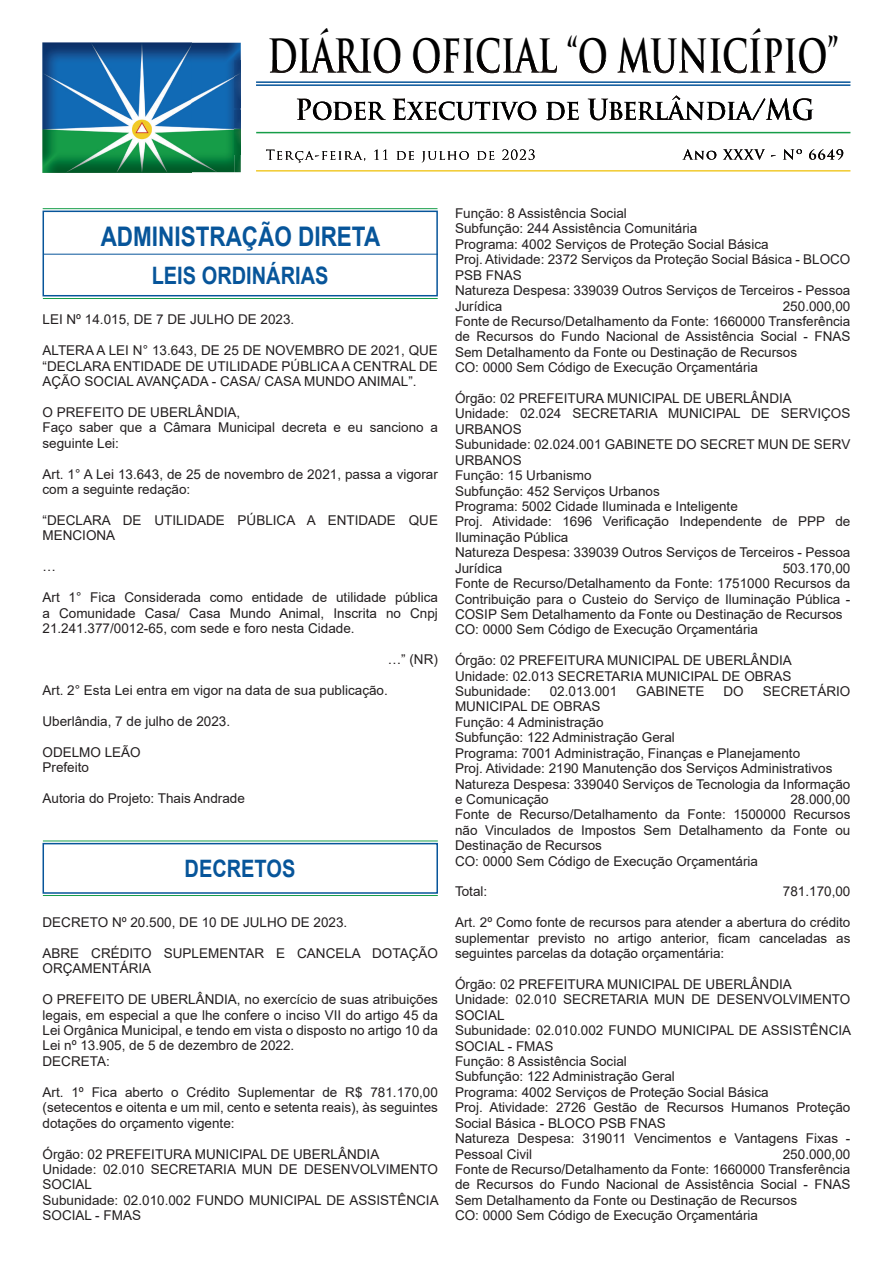
<style>
.page{position:relative;width:893px;height:1263px;background:#fff}
.page>*{position:absolute;margin:0;border:0;box-sizing:border-box;transform-origin:0 0}
.t1{font:700 44.7px "Trajan Pro";letter-spacing:-.01em;color:#000;scale:.73 1}
.t2{font:700 28.05px "Trajan Pro";letter-spacing:-.01em;color:#000;scale:.91 1}
.t3{font:700 27px "Arial";color:#07559a;scale:.83 1}
.t4{font:700 24px "Arial";color:#07559a;scale:.83 1}
.t5{font:13.5px/15.5px "Arial";color:#231f20}
</style>
<div class="page">
<img style="left:43px;top:43px;width:198px;height:129px">
<img style="left:235px;top:60px;width:616px;height:47px">
<img style="left:269px;top:60px;width:569px;height:13px">
<img style="left:297px;top:95px;width:516px;height:12px">
<hr style="left:256px;top:81px;width:594px;height:2px;background:#07559a">
<hr style="left:256px;top:84px;width:594px;height:2px;background:#07559a">
<img style="left:235px;top:111px;width:616px;height:62px">
<img style="left:297px;top:111px;width:516px;height:9px">
<hr style="left:256px;top:132px;width:594px;height:1px;background:#169d48">
<img style="left:235px;top:155px;width:6px;height:17px">
<img style="left:266px;top:155px;width:269px;height:8px">
<img style="left:682px;top:155px;width:83px;height:5px">
<img style="left:765px;top:155px;width:78px;height:5px">
<img style="left:241px;top:149px;width:610px;height:6px">
<svg style="left:235px;top:149px;width:6px;height:6px"></svg>
<img style="left:266px;top:149px;width:269px;height:6px">
<img style="left:765px;top:149px;width:78px;height:6px">
<hr style="left:256px;top:170px;width:594px;height:2px;background:#f1ca2d">
<div style="left:43px;top:211px;width:395px;height:85px;border:2px solid #07559a"></div>
<hr style="left:43px;top:254px;width:395px;height:1px;background:#07559a">
<hr style="left:43px;top:298px;width:395px;height:1px;background:#169d48">
<hr style="left:43px;top:208px;width:394px;height:1px;background:#169d48">
<div style="left:43px;top:843px;width:395px;height:51px;border:2px solid #07559a"></div>
<hr style="left:43px;top:895px;width:395px;height:1px;background:#169d48">
<hr style="left:43px;top:840px;width:395px;height:1px;background:#169d48">
<h1 class="t1" style="left:267px;top:28px;width:784px">DIÁRIO OFICIAL “O MUNICÍPIO”</h1>
<h2 class="t2" style="left:295px;top:92px;width:572px">Poder Executivo de Uberlândia/MG</h2>
<h3 class="t3" style="left:101px;top:217px;width:338px">ADMINISTRAÇÃO DIRETA</h3>
<h3 class="t4" style="left:152px;top:259px;width:214px">LEIS ORDINÁRIAS</h3>
<p class="t5" style="left:43px;top:312px;width:253px">LEI Nº 14.015, DE 7 DE JULHO DE 2023.</p>
<p class="t5" style="left:43px;top:342px;width:397px;text-align:justify">ALTERA A LEI N° 13.643, DE 25 DE NOVEMBRO DE 2021, QUE “DECLARA ENTIDADE DE UTILIDADE PÚBLICA A CENTRAL DE AÇÃO SOCIAL AVANÇADA - CASA/ CASA MUNDO ANIMAL”.</p>
<p class="t5" style="left:43px;top:404px;width:397px">O PREFEITO DE UBERLÂNDIA,<br>Faço saber que a Câmara Municipal decreta e eu sanciono a seguinte Lei:</p>
<p class="t5" style="left:43px;top:466px;width:397px">Art. 1° A Lei 13.643, de 25 de novembro de 2021, passa a vigorar com a seguinte redação:</p>
<p class="t5" style="left:43px;top:512px;width:397px">“DECLARA DE UTILIDADE PÚBLICA A ENTIDADE QUE<br>MENCIONA</p>
<p class="t5" style="left:43px;top:559px;width:15px">…</p>
<p class="t5" style="left:43px;top:590px;width:397px;text-align:justify">Art 1° Fica Considerada como entidade de utilidade pública a Comunidade Casa/ Casa Mundo Animal, Inscrita no Cnpj 21.241.377/0012-65, com sede e foro nesta Cidade.</p>
<p class="t5" style="left:388px;top:651px;width:52px">…” (NR)</p>
<p class="t5" style="left:43px;top:682px;width:347px">Art. 2° Esta Lei entra em vigor na data de sua publicação.</p>
<p class="t5" style="left:43px;top:713px;width:189px">Uberlândia, 7 de julho de 2023.</p>
<p class="t5" style="left:43px;top:744px;width:100px">ODELMO LEÃO<br>Prefeito</p>
<p class="t5" style="left:43px;top:790px;width:204px">Autoria do Projeto: Thais Andrade</p>
<h3 class="t4" style="left:185px;top:852px;width:135px">DECRETOS</h3>
<p class="t5" style="left:43px;top:914px;width:306px">DECRETO Nº 20.500, DE 10 DE JULHO DE 2023.</p>
<p class="t5" style="left:43px;top:945px;width:397px">ABRE CRÉDITO SUPLEMENTAR E CANCELA DOTAÇÃO<br>ORÇAMENTÁRIA</p>
<p class="t5" style="left:43px;top:991px;width:397px">O PREFEITO DE UBERLÂNDIA, no exercício de suas atribuições legais, em especial a que lhe confere o inciso VII do artigo 45 da Lei Orgânica Municipal, e tendo em vista o disposto no artigo 10 da Lei nº 13.905, de 5 de dezembro de 2022.<br>DECRETA:</p>
<p class="t5" style="left:43px;top:1084px;width:397px;text-align:justify">Art. 1º Fica aberto o Crédito Suplementar de R$ 781.170,00 (setecentos e oitenta e um mil, cento e setenta reais), às seguintes dotações do orçamento vigente:</p>
<p class="t5" style="left:43px;top:1146px;width:398px">Órgão: 02 PREFEITURA MUNICIPAL DE UBERLÂNDIA<br>Unidade: 02.010 SECRETARIA MUN DE DESENVOLVIMENTO SOCIAL<br>Subunidade: 02.010.002 FUNDO MUNICIPAL DE ASSISTÊNCIA SOCIAL - FMAS</p>
<p class="t5" style="left:455px;top:205px;width:397px">Função: 8 Assistência Social<br>Subfunção: 244 Assistência Comunitária<br>Programa: 4002 Serviços de Proteção Social Básica<br>Proj. Atividade: 2372 Serviços da Proteção Social Básica - BLOCO PSB FNAS<br>Natureza Despesa: 339039 Outros Serviços de Terceiros - Pessoa Jurídica</p>
<p class="t5" style="left:455px;top:298px;width:397px;text-indent:328px">250.000,00<br>Fonte de Recurso/Detalhamento da Fonte: 1660000 Transferência de Recursos do Fundo Nacional de Assistência Social - FNAS Sem Detalhamento da Fonte ou Destinação de Recursos<br>CO: 0000 Sem Código de Execução Orçamentária</p>
<p class="t5" style="left:455px;top:390px;width:397px">Órgão: 02 PREFEITURA MUNICIPAL DE UBERLÂNDIA<br>Unidade: 02.024 SECRETARIA MUNICIPAL DE SERVIÇOS URBANOS<br>Subunidade: 02.024.001 GABINETE DO SECRET MUN DE SERV URBANOS<br>Função: 15 Urbanismo<br>Subfunção: 452 Serviços Urbanos<br>Programa: 5002 Cidade Iluminada e Inteligente<br>Proj. Atividade: 1696 Verificação Independente de PPP de Iluminação Pública<br>Natureza Despesa: 339039 Outros Serviços de Terceiros - Pessoa Jurídica</p>
<p class="t5" style="left:455px;top:560px;width:397px;text-indent:328px">503.170,00<br>Fonte de Recurso/Detalhamento da Fonte: 1751000 Recursos da Contribuição para o Custeio do Serviço de Iluminação Pública - COSIP Sem Detalhamento da Fonte ou Destinação de Recursos CO: 0000 Sem Código de Execução Orçamentária</p>
<p class="t5" style="left:455px;top:653px;width:338px;text-align:justify">Órgão: 02 PREFEITURA MUNICIPAL DE UBERLÂNDIA Unidade: 02.013 SECRETARIA MUNICIPAL DE OBRAS Subunidade:</p>
<p class="t5" style="left:550px;top:683px;width:69px">02.013.001</p>
<p class="t5" style="left:636px;top:683px;width:70px">GABINETE</p>
<p class="t5" style="left:723px;top:683px;width:22px">DO</p>
<p class="t5" style="left:763px;top:683px;width:89px">SECRETÁRIO</p>
<p class="t5" style="left:455px;top:699px;width:397px">MUNICIPAL DE OBRAS<br>Função: 4 Administração<br>Subfunção: 122 Administração Geral<br>Programa: 7001 Administração, Finanças e Planejamento<br>Proj. Atividade: 2190 Manutenção dos Serviços Administrativos Natureza Despesa: 339040 Serviços de Tecnologia da Informação e Comunicação</p>
<p class="t5" style="left:455px;top:791px;width:397px;text-indent:335px">28.000,00<br>Fonte de Recurso/Detalhamento da Fonte: 1500000 Recursos não Vinculados de Impostos Sem Detalhamento da Fonte ou Destinação de Recursos<br>CO: 0000 Sem Código de Execução Orçamentária</p>
<p class="t5" style="left:455px;top:884px;width:34px">Total:</p>
<p class="t5" style="left:783px;top:884px;width:69px">781.170,00</p>
<p class="t5" style="left:455px;top:915px;width:397px;text-align:justify">Art. 2º Como fonte de recursos para atender a abertura do crédito suplementar previsto no artigo anterior, ficam canceladas as seguintes parcelas da dotação orçamentária:</p>
<p class="t5" style="left:455px;top:976px;width:398px">Órgão: 02 PREFEITURA MUNICIPAL DE UBERLÂNDIA<br>Unidade: 02.010 SECRETARIA MUN DE DESENVOLVIMENTO SOCIAL<br>Subunidade: 02.010.002 FUNDO MUNICIPAL DE ASSISTÊNCIA SOCIAL - FMAS<br>Função: 8 Assistência Social<br>Subfunção: 122 Administração Geral<br>Programa: 4002 Serviços de Proteção Social Básica<br>Proj. Atividade: 2726 Gestão de Recursos Humanos Proteção Social Básica - BLOCO PSB FNAS<br>Natureza Despesa: 319011 Vencimentos e Vantagens Fixas - Pessoal Civil</p>
<p class="t5" style="left:455px;top:1146px;width:397px;text-indent:328px">250.000,00<br>Fonte de Recurso/Detalhamento da Fonte: 1660000 Transferência de Recursos do Fundo Nacional de Assistência Social - FNAS Sem Detalhamento da Fonte ou Destinação de Recursos<br>CO: 0000 Sem Código de Execução Orçamentária</p>
</div>
